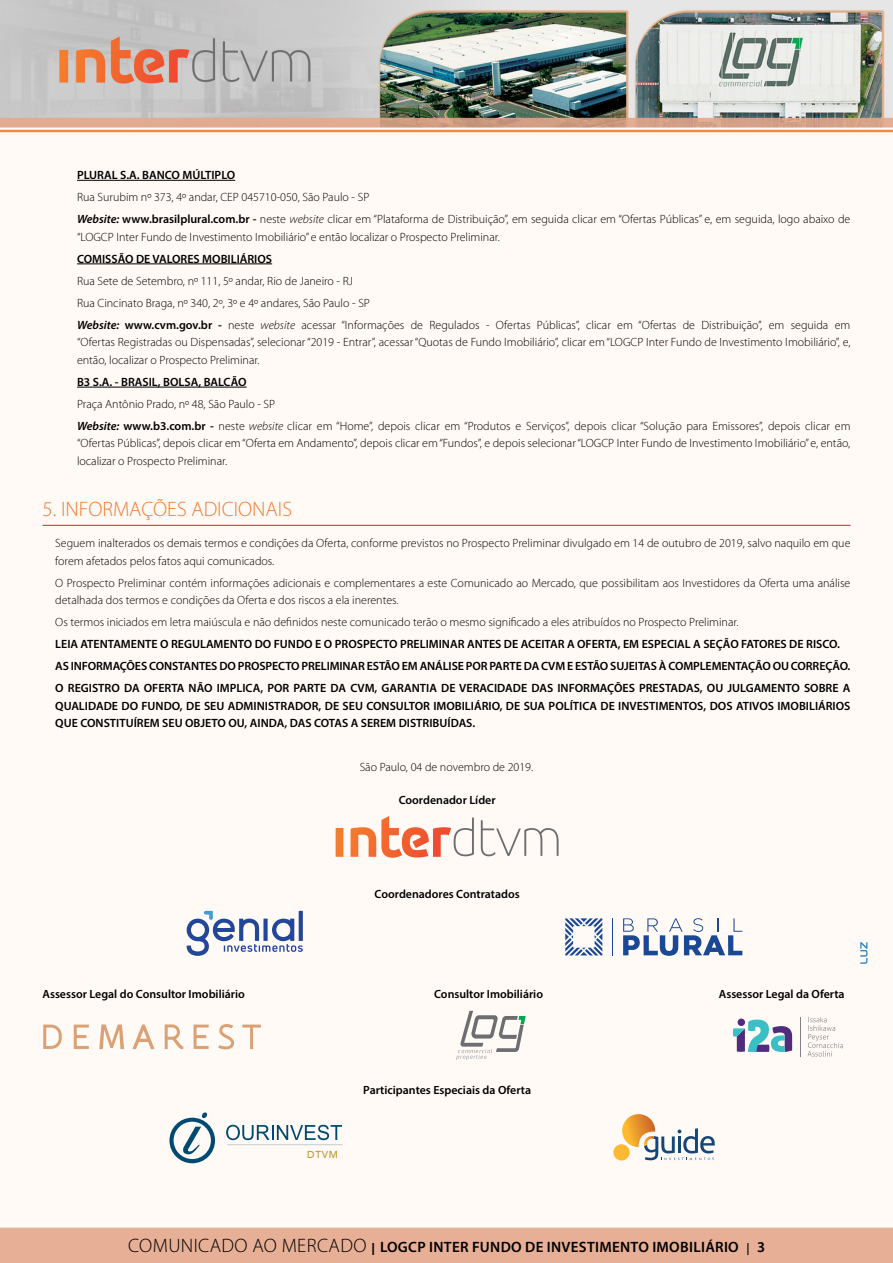
<style>
.page{position:relative;width:893px;height:1263px;background:#fff}
.page>*{position:absolute;margin:0;border:0;box-sizing:border-box;transform-origin:0 0}
.t1{font:300 21px "Myriad Pro";color:#f47b2d}
.t2{font:600 15px "Myriad Pro";letter-spacing:.02em;color:#000}
.t3{font:300 12px/21.9px "Myriad Pro";color:#000}
.t4{font:600 12px/21.9px "Myriad Pro";color:#000}
.t5{font:600 11.85px "Myriad Pro";color:#000}
.t6{font:500 10.05px "Avenir";color:#c09538}
.s1{font-weight:600;font-style:italic}
.s2{font-weight:600}
.s3{font-style:italic}
.s4{font-weight:300;font-size:19.5px}
.s5{font-weight:900;font-size:12px}
.s6{font-size:12px}
</style>
<div class="page">
<img style="left:0;top:0;width:893px;height:1263px">
<div style="left:0;top:134px;width:893px;height:1093px;background:#fffaf6"></div>
<hr style="left:77px;top:180px;width:158px;height:1px;background:#000">
<hr style="left:77px;top:264px;width:195px;height:1px;background:#000">
<hr style="left:77px;top:387px;width:170px;height:1px;background:#000">
<hr style="left:43px;top:525px;width:807px;height:1px;background:#d2232a">
<svg style="left:860px;top:942px;width:7px;height:22px"></svg>
<svg style="left:336px;top:816px;width:138px;height:42px"></svg>
<svg style="left:481px;top:820px;width:78px;height:36px"></svg>
<svg style="left:187px;top:911px;width:116px;height:45px"></svg>
<svg style="left:733px;top:1019px;width:59px;height:33px"></svg>
<svg style="left:807px;top:1017px;width:36px;height:39px"></svg>
<hr style="left:800px;top:1017px;width:1px;height:39px;background:#808285">
<svg style="left:43px;top:1024px;width:19px;height:25px"></svg>
<svg style="left:74px;top:1024px;width:15px;height:25px"></svg>
<svg style="left:194px;top:1024px;width:15px;height:25px"></svg>
<svg style="left:99px;top:1024px;width:25px;height:25px"></svg>
<svg style="left:132px;top:1024px;width:23px;height:25px"></svg>
<svg style="left:165px;top:1024px;width:18px;height:25px"></svg>
<svg style="left:242px;top:1024px;width:19px;height:25px"></svg>
<svg style="left:218px;top:1024px;width:16px;height:25px"></svg>
<svg style="left:623px;top:918px;width:119px;height:38px"></svg>
<svg style="left:565px;top:918px;width:37px;height:37px"></svg>
<hr style="left:612px;top:918px;width:1px;height:37px;background:#1b4895">
<svg style="left:456px;top:1011px;width:70px;height:49px"></svg>
<svg style="left:169px;top:1112px;width:46px;height:51px"></svg>
<hr style="left:227px;top:1144px;width:116px;height:1px;background:#bcbec0">
<svg style="left:226px;top:1125px;width:116px;height:15px"></svg>
<div style="left:613px;top:1144px;width:17px;height:16px;background:#fdb92f;border-radius:50%"></div>
<svg style="left:622px;top:1114px;width:93px;height:47px"></svg>
<p class="t4" style="left:77px;top:164px;width:160px">PLURAL S.A. BANCO MÚLTIPLO</p>
<p class="t3" style="left:77px;top:186px;width:775px">Rua Surubim nº 373, 4º andar, CEP 045710-050, São Paulo - SP<br><span class="s1">Website:</span> <span class="s2">www.brasilplural.com.br -</span> neste <span class="s3">website</span> clicar em “Plataforma de Distribuição”, em seguida clicar em “Ofertas Públicas” e, em seguida, logo abaixo de</p>
<p class="t3" style="left:77px;top:226px;width:424px">“LOGCP Inter Fundo de Investimento Imobiliário” e então localizar o Prospecto Preliminar.</p>
<p class="t4" style="left:77px;top:247px;width:197px">COMISSÃO DE VALORES MOBILIÁRIOS</p>
<p class="t3" style="left:77px;top:270px;width:775px">Rua Sete de Setembro, nº 111, 5º andar, Rio de Janeiro - RJ<br>Rua Cincinato Braga, nº 340, 2º, 3º e 4º andares, São Paulo - SP<br><span class="s1">Website:</span> <span class="s2">www.cvm.gov.br -</span> neste <span class="s3">website</span> acessar “Informações de Regulados - Ofertas Públicas”, clicar em “Ofertas de Distribuição”, em seguida em</p>
<p class="t3" style="left:77px;top:334px;width:775px;line-height:17.7px">“Ofertas Registradas ou Dispensadas”, selecionar “2019 - Entrar”, acessar “Quotas de Fundo Imobiliário”, clicar em “LOGCP Inter Fundo de Investimento Imobiliário”, e, então, localizar o Prospecto Preliminar.</p>
<p class="t4" style="left:77px;top:371px;width:171px">B3 S.A. - BRASIL, BOLSA, BALCÃO</p>
<p class="t3" style="left:77px;top:393px;width:775px">Praça Antônio Prado, nº 48, São Paulo - SP<br><span class="s1">Website:</span> <span class="s2">www.b3.com.br -</span> neste <span class="s3">website</span> clicar em “Home”, depois clicar em “Produtos e Serviços”, depois clicar “Solução para Emissores”, depois clicar em</p>
<p class="t3" style="left:77px;top:435px;width:775px;line-height:17.7px">“Ofertas Públicas”, depois clicar em “Oferta em Andamento”, depois clicar em “Fundos”, e depois selecionar “LOGCP Inter Fundo de Investimento Imobiliário” e, então, localizar o Prospecto Preliminar.</p>
<h1 class="t1" style="left:43px;top:498px;width:251px">5. INFORMAÇÕES ADICIONAIS</h1>
<p class="t3" style="left:55px;top:534px;width:797px;line-height:17.7px">Seguem inalterados os demais termos e condições da Oferta, conforme previstos no Prospecto Preliminar divulgado em 14 de outubro de 2019, salvo naquilo em que forem afetados pelos fatos aqui comunicados.</p>
<p class="t3" style="left:55px;top:574px;width:797px;line-height:17.7px">O Prospecto Preliminar contém informações adicionais e complementares a este Comunicado ao Mercado, que possibilitam aos Investidores da Oferta uma análise detalhada dos termos e condições da Oferta e dos riscos a ela inerentes.</p>
<p class="t3" style="left:55px;top:611px;width:685px">Os termos iniciados em letra maiúscula e não definidos neste comunicado terão o mesmo significado a eles atribuídos no Prospecto Preliminar.</p>
<p class="t4" style="left:55px;top:633px;width:797px">LEIA ATENTAMENTE O REGULAMENTO DO FUNDO E O PROSPECTO PRELIMINAR ANTES DE ACEITAR A OFERTA, EM ESPECIAL A SEÇÃO FATORES DE RISCO.<br>AS INFORMAÇÕES CONSTANTES DO PROSPECTO PRELIMINAR ESTÃO EM ANÁLISE POR PARTE DA CVM E ESTÃO SUJEITAS À COMPLEMENTAÇÃO OU CORREÇÃO.<br>O REGISTRO DA OFERTA NÃO IMPLICA, POR PARTE DA CVM, GARANTIA DE VERACIDADE DAS INFORMAÇÕES PRESTADAS, OU JULGAMENTO SOBRE A</p>
<p class="t4" style="left:55px;top:696px;width:797px;line-height:17.7px">QUALIDADE DO FUNDO, DE SEU ADMINISTRADOR, DE SEU CONSULTOR IMOBILIÁRIO, DE SUA POLÍTICA DE INVESTIMENTOS, DOS ATIVOS IMOBILIÁRIOS<br>QUE CONSTITUÍREM SEU OBJETO OU, AINDA, DAS COTAS A SEREM DISTRIBUÍDAS.</p>
<p class="t3" style="left:360px;top:757px;width:175px">São Paulo, 04 de novembro de 2019.</p>
<p class="t5" style="left:399px;top:793px;width:98px">Coordenador Líder</p>
<p class="t5" style="left:375px;top:886px;width:147px">Coordenadores Contratados</p>
<p class="t5" style="left:43px;top:987px;width:204px">Assessor Legal do Consultor Imobiliário</p>
<p class="t5" style="left:434px;top:987px;width:110px">Consultor Imobiliário</p>
<p class="t5" style="left:719px;top:987px;width:127px">Assessor Legal da Oferta</p>
<p class="t6" style="left:307px;top:1146px;width:32px">DTVM</p>
<p class="t5" style="left:363px;top:1083px;width:169px">Participantes Especiais da Oferta</p>
<p class="t2" style="left:128px;top:1237px;width:638px"><span class="s4">COMUNICADO AO MERCADO</span> <span class="s5">|</span> LOGCP INTER FUNDO DE INVESTIMENTO IMOBILIÁRIO <span class="s6">|</span> 3</p>
</div>
